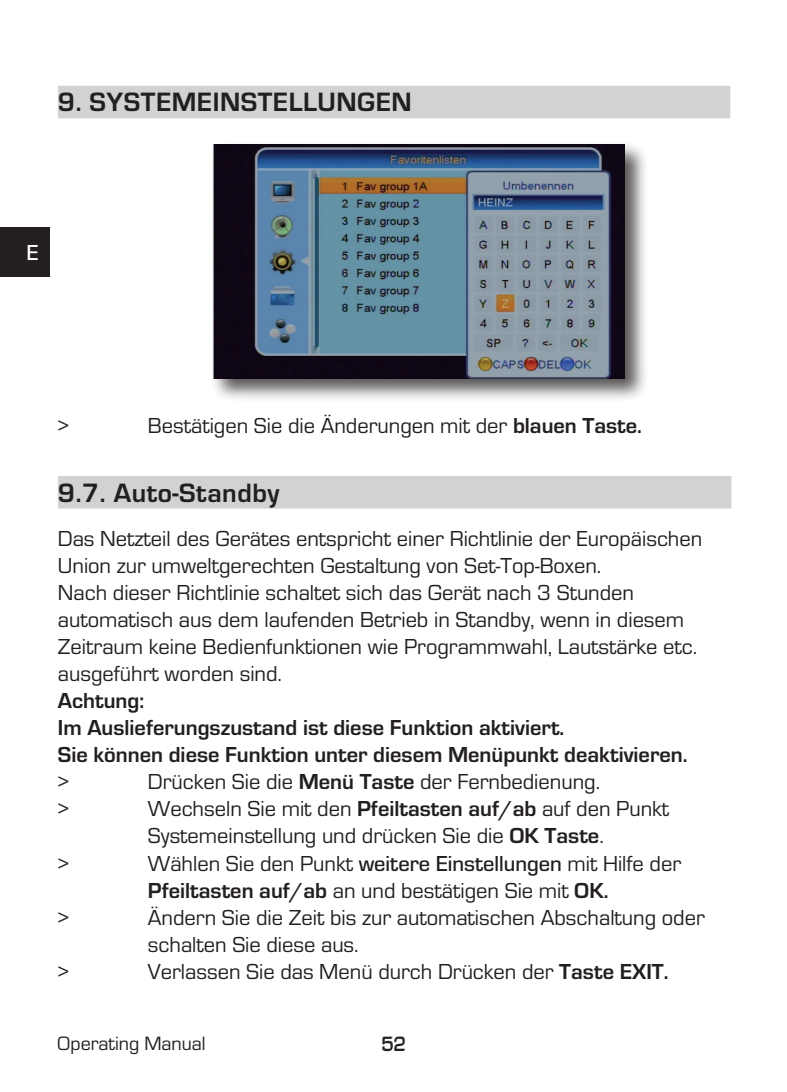
<style>
.page{position:relative;width:787px;height:1092px;background:#fff}
.page>*{position:absolute;margin:0;border:0;box-sizing:border-box;transform-origin:0 0}
.t1{font:700 27.5px "Eurostile OT";letter-spacing:.02em;color:#231f20}
.t2{font:22.5px/27px "Eurostile OT";color:#231f20}
.t3{font:700 22.5px/27px "Eurostile OT";color:#231f20}
.t4{font:500 22.5px "Eurostile OT";color:#fff}
.t5{font:20px "Eurostile OT";color:#231f20}
.s1{font-weight:700}
.s2{font-weight:500}
</style>
<div class="page">
<div style="left:0;top:227px;width:50px;height:49px;background:#231f20"></div>
<div style="left:58px;top:86px;width:672px;height:32px;background:#d1d2d4"></div>
<div style="left:58px;top:476px;width:673px;height:32px;background:#d1d2d4"></div>
<div style="left:210px;top:141px;width:438px;height:261px;background:#231f20;opacity:.75"></div>
<img style="left:210px;top:145px;width:415px;height:233px">
<p class="t1" style="left:58px;top:87px;width:355px">9. SYSTEMEINSTELLUNGEN</p>
<p class="t4" style="left:26px;top:240px;width:14px">E</p>
<p class="t2" style="left:58px;top:412px;width:13px">&gt;</p>
<p class="t2" style="left:148px;top:412px;width:495px">Bestätigen Sie die Änderungen mit der <span class="s1">blauen Taste.</span></p>
<p class="t1" style="left:58px;top:477px;width:223px">9.7. Auto-Standby</p>
<p class="t2" style="left:58px;top:525px;width:646px">Das Netzteil des Gerätes entspricht einer Richtlinie der Europäischen Union zur umweltgerechten Gestaltung von Set-Top-Boxen.<br>Nach dieser Richtlinie schaltet sich das Gerät nach 3 Stunden automatisch aus dem laufenden Betrieb in Standby, wenn in diesem Zeitraum keine Bedienfunktionen wie Programmwahl, Lautstärke etc. ausgeführt worden sind.</p>
<p class="t3" style="left:58px;top:687px;width:631px">Achtung:<br>Im Auslieferungszustand ist diese Funktion aktiviert.<br>Sie können diese Funktion unter diesem Menüpunkt deaktivieren.</p>
<p class="t2" style="left:58px;top:768px;width:13px">&gt;</p>
<p class="t2" style="left:148px;top:768px;width:454px">Drücken Sie die <span class="s1">Menü Taste</span> der Fernbedienung.</p>
<p class="t2" style="left:58px;top:795px;width:13px">&gt;</p>
<p class="t2" style="left:148px;top:795px;width:523px">Wechseln Sie mit den <span class="s1">Pfeiltasten auf/ab</span> auf den Punkt<br>Systemeinstellung und drücken Sie die <span class="s1">OK Taste</span>.</p>
<p class="t2" style="left:58px;top:849px;width:13px">&gt;</p>
<p class="t2" style="left:148px;top:849px;width:534px">Wählen Sie den Punkt <span class="s2">weitere Einstellungen</span> mit Hilfe der<br><span class="s1">Pfeiltasten auf/ab</span> an und bestätigen Sie mit <span class="s1">OK.</span></p>
<p class="t2" style="left:58px;top:903px;width:13px">&gt;</p>
<p class="t2" style="left:148px;top:903px;width:558px">Ändern Sie die Zeit bis zur automatischen Abschaltung oder schalten Sie diese aus.</p>
<p class="t2" style="left:58px;top:957px;width:13px">&gt;</p>
<p class="t2" style="left:148px;top:957px;width:522px">Verlassen Sie das Menü durch Drücken der <span class="s1">Taste EXIT.</span></p>
<p class="t5" style="left:57px;top:1032px;width:150px">Operating Manual</p>
<p class="t5" style="left:382px;top:1032px;width:26px">52</p>
</div>
